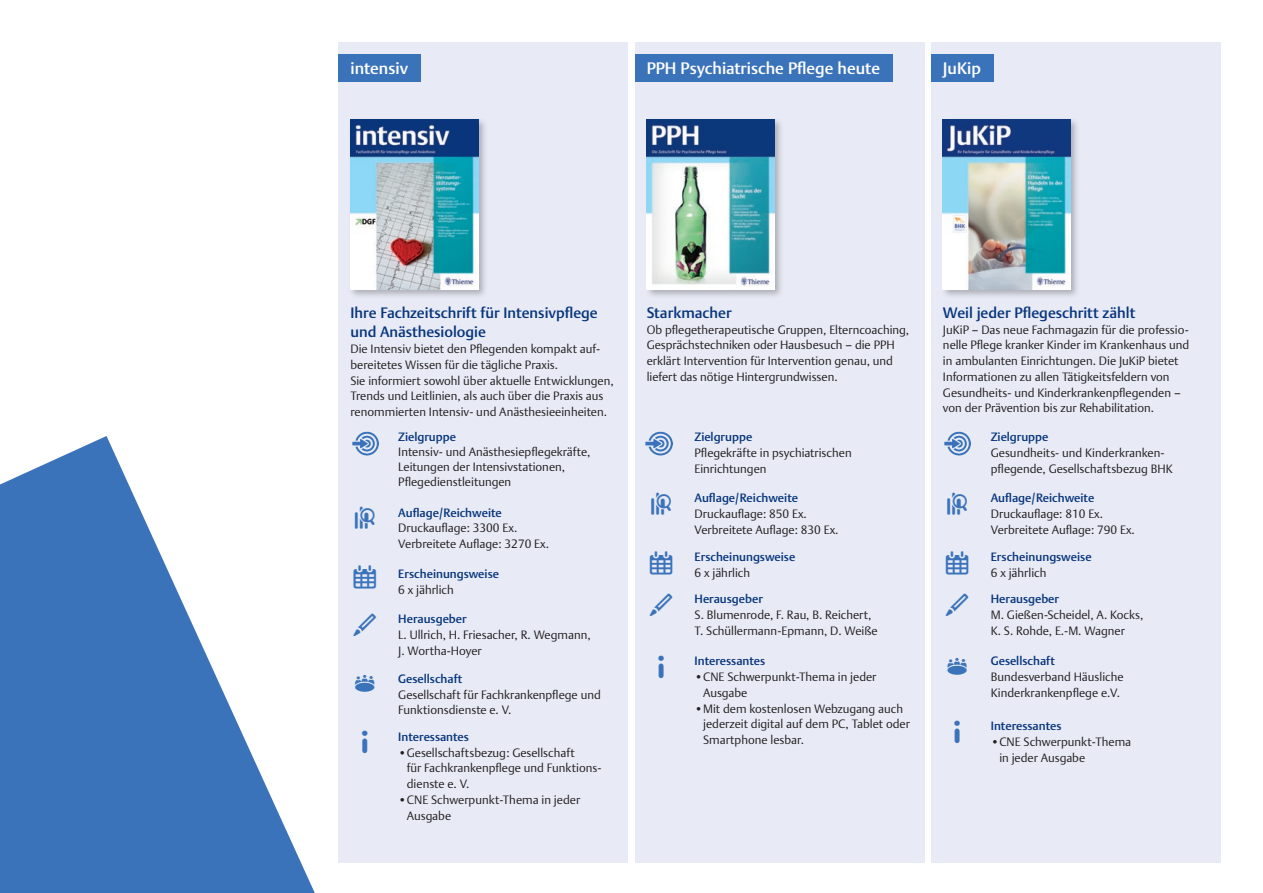
<style>
.page{position:relative;width:1263px;height:893px;background:#fff}
.page>*{position:absolute;margin:0;border:0;box-sizing:border-box;transform-origin:0 0}
.t1{font:500 16.5px "Thieme Argo 2011";color:#fff}
.t2{font:500 15px/19.5px "Thieme Argo 2011";color:#08357c}
.t3{font:300 12px/15.8px "Thieme Argo 2011";color:#231f20}
.t4{font:500 12px "Thieme Argo 2011";color:#08357c}
</style>
<div class="page">
<div style="left:339px;top:43px;width:289px;height:820px;background:#e8ebf6"></div>
<div style="left:635px;top:43px;width:289px;height:820px;background:#e8ebf6"></div>
<div style="left:931px;top:43px;width:289px;height:820px;background:#e8ebf6"></div>
<div style="left:941px;top:117px;width:139px;height:182px;background:#231f20;opacity:.3"></div>
<img style="left:943px;top:119px;width:127px;height:170px">
<div style="left:931px;top:54px;width:63px;height:27px;background:#3b73ba"></div>
<div style="left:645px;top:117px;width:139px;height:182px;background:#231f20;opacity:.3"></div>
<img style="left:647px;top:119px;width:127px;height:170px">
<div style="left:635px;top:54px;width:258px;height:27px;background:#3b73ba"></div>
<div style="left:348px;top:117px;width:140px;height:182px;background:#231f20;opacity:.3"></div>
<img style="left:350px;top:119px;width:128px;height:170px">
<div style="left:339px;top:54px;width:82px;height:27px;background:#3b73ba"></div>
<svg style="left:0;top:436px;width:315px;height:457px;fill:#3b73ba"></svg>
<img style="left:352px;top:431px;width:26px;height:25px">
<img style="left:646px;top:431px;width:26px;height:25px">
<img style="left:944px;top:431px;width:27px;height:25px">
<h1 class="t1" style="left:350px;top:57px;width:59px">intensiv</h1>
<h1 class="t1" style="left:647px;top:57px;width:235px">PPH Psychiatrische Pflege heute</h1>
<h1 class="t1" style="left:943px;top:57px;width:40px">JuKip</h1>
<p class="t2" style="left:350px;top:303px;width:249px">Ihre Fachzeitschrift für Intensivpflege und Anästhesiologie</p>
<p class="t3" style="left:350px;top:341px;width:265px">Die Intensiv bietet den Pflegenden kompakt auf&shy;bereitetes Wissen für die tägliche Praxis.<br>Sie informiert sowohl über aktuelle Entwicklungen, Trends und Leitlinien, als auch über die Praxis aus renommierten Intensiv- und Anästhesieeinheiten.</p>
<p class="t4" style="left:398px;top:429px;width:59px">Zielgruppe</p>
<p class="t3" style="left:398px;top:444px;width:194px;line-height:15px">Intensiv- und Anästhesiepflegekräfte,<br>Leitungen der Intensivstationen,<br>Pflegedienstleitungen</p>
<p class="t4" style="left:398px;top:504px;width:105px">Auflage/Reichweite</p>
<p class="t3" style="left:398px;top:520px;width:152px">Druckauflage: 3300 Ex.<br>Verbreitete Auflage: 3270 Ex.</p>
<p class="t4" style="left:398px;top:566px;width:102px">Erscheinungsweise</p>
<p class="t3" style="left:398px;top:581px;width:57px">6 x jährlich</p>
<p class="t4" style="left:398px;top:611px;width:70px">Herausgeber</p>
<p class="t3" style="left:398px;top:627px;width:194px">L. Ullrich, H. Friesacher, R. Wegmann,<br>J. Wortha-Hoyer</p>
<p class="t4" style="left:398px;top:671px;width:66px">Gesellschaft</p>
<p class="t3" style="left:398px;top:686px;width:204px">Gesellschaft für Fachkrankenpflege und<br>Funktionsdienste e. V.</p>
<p class="t4" style="left:398px;top:729px;width:72px">Interessantes</p>
<p class="t3" style="left:407px;top:744px;width:196px;text-indent:-9px">•Gesellschaftsbezug: Gesellschaft<br>für Fachkrankenpflege und Funktions&shy;dienste e. V.</p>
<p class="t3" style="left:407px;top:791px;width:175px;text-indent:-9px">•CNE Schwerpunkt-Thema in jeder<br>Ausgabe</p>
<p class="t2" style="left:647px;top:303px;width:86px">Starkmacher</p>
<p class="t3" style="left:647px;top:321px;width:264px">Ob pflegetherapeutische Gruppen, Elterncoaching, Gesprächstechniken oder Hausbesuch – die PPH erklärt Intervention für Intervention genau, und liefert das nötige Hintergrundwissen.</p>
<p class="t4" style="left:694px;top:429px;width:59px">Zielgruppe</p>
<p class="t3" style="left:694px;top:444px;width:159px">Pflegekräfte in psychiatrischen<br>Einrichtungen</p>
<p class="t4" style="left:694px;top:490px;width:105px">Auflage/Reichweite</p>
<p class="t3" style="left:694px;top:505px;width:145px">Druckauflage: 850 Ex.<br>Verbreitete Auflage: 830 Ex.</p>
<p class="t4" style="left:694px;top:549px;width:102px">Erscheinungsweise</p>
<p class="t3" style="left:694px;top:564px;width:57px">6 x jährlich</p>
<p class="t4" style="left:694px;top:591px;width:70px">Herausgeber</p>
<p class="t3" style="left:694px;top:607px;width:185px">S. Blumenrode, F. Rau, B. Reichert,<br>T. Schüllermann-Epmann, D. Weiße</p>
<p class="t4" style="left:694px;top:653px;width:72px">Interessantes</p>
<p class="t3" style="left:703px;top:669px;width:175px;text-indent:-9px">•CNE Schwerpunkt-Thema in jeder<br>Ausgabe</p>
<p class="t3" style="left:703px;top:700px;width:208px;text-indent:-9px">•Mit dem kostenlosen Webzugang auch jederzeit digital auf dem PC, Tablet oder<br>Smartphone lesbar.</p>
<p class="t2" style="left:943px;top:303px;width:194px">Weil jeder Pflegeschritt zählt</p>
<p class="t3" style="left:943px;top:321px;width:248px">JuKiP – Das neue Fachmagazin für die professio&shy;nelle Pflege kranker Kinder im Krankenhaus und in ambulanten Einrichtungen. Die JuKiP bietet Informationen zu allen Tätigkeitsfeldern von Gesundheits- und Kinderkrankenpflegenden – von der Prävention bis zur Rehabilitation.</p>
<p class="t4" style="left:991px;top:429px;width:59px">Zielgruppe</p>
<p class="t3" style="left:991px;top:444px;width:183px">Gesundheits- und Kinderkranken&shy;pflegende, Gesellschaftsbezug BHK</p>
<p class="t4" style="left:991px;top:490px;width:105px">Auflage/Reichweite</p>
<p class="t3" style="left:991px;top:505px;width:145px">Druckauflage: 810 Ex.<br>Verbreitete Auflage: 790 Ex.</p>
<p class="t4" style="left:991px;top:549px;width:102px">Erscheinungsweise</p>
<p class="t3" style="left:991px;top:564px;width:57px">6 x jährlich</p>
<p class="t4" style="left:991px;top:591px;width:70px">Herausgeber</p>
<p class="t3" style="left:991px;top:607px;width:154px">M. Gießen-Scheidel, A. Kocks,<br>K. S. Rohde, E.-M. Wagner</p>
<p class="t4" style="left:991px;top:653px;width:66px">Gesellschaft</p>
<p class="t3" style="left:991px;top:669px;width:134px">Bundesverband Häusliche<br>Kinderkrankenpflege e.V.</p>
<p class="t4" style="left:991px;top:718px;width:72px">Interessantes</p>
<p class="t3" style="left:999px;top:733px;width:133px;text-indent:-9px">•CNE Schwerpunkt-Thema in jeder Ausgabe</p>
</div>
